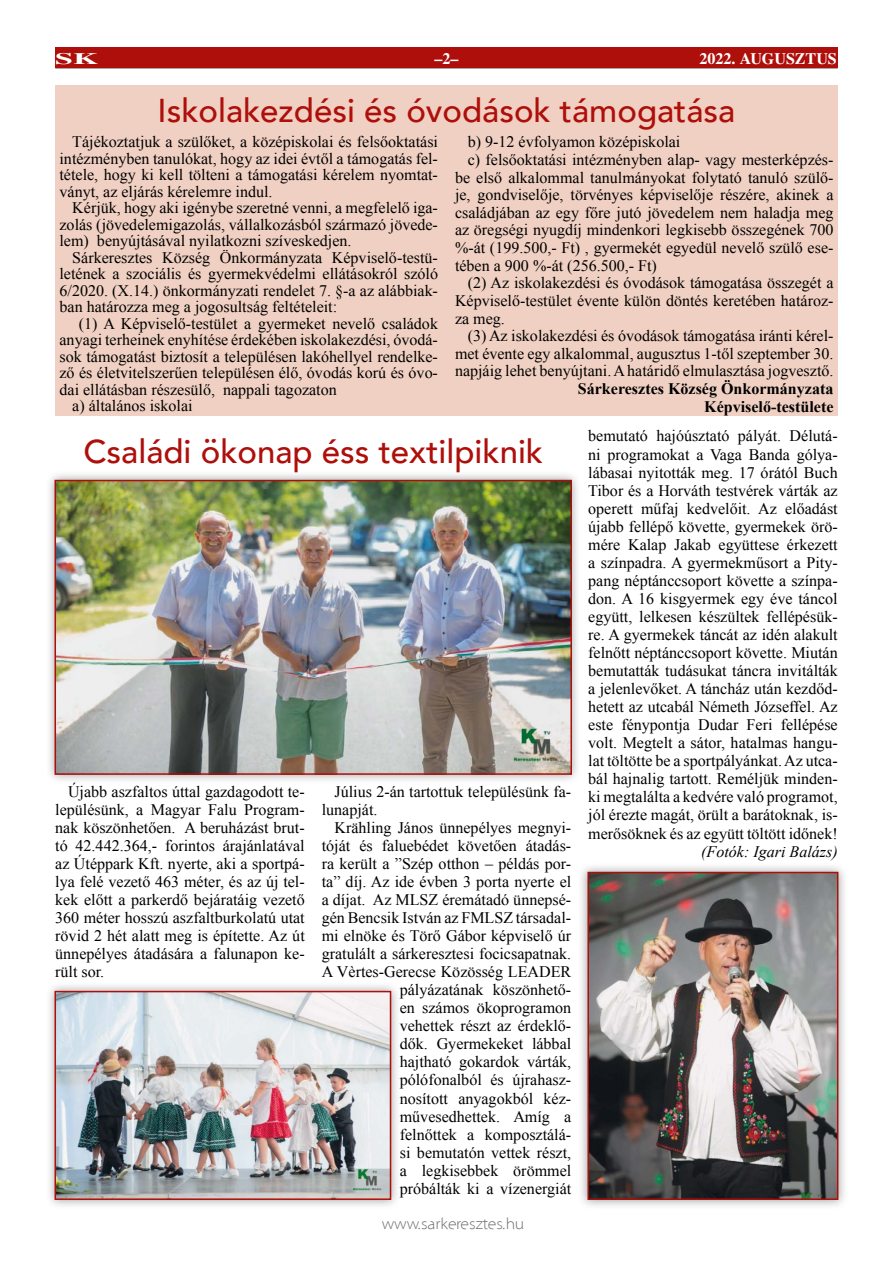
<style>
.page{position:relative;width:893px;height:1263px;background:#fff}
.page>*{position:absolute;margin:0;border:0;box-sizing:border-box;transform-origin:0 0}
.CÍM20{font:500 33px "Avenir";color:#ae0f0a}
.FO_TXT{font:16.05px/18px "Times New Roman";color:#000;text-align:justify}
.FO_TXT-2{font:700 16.05px/17.5px "Times New Roman";color:#000;text-align:right}
.t1{font:300 16.05px "Santana";color:#706f6f}
.FO_TXT-3{font:italic 16.05px "Times New Roman";color:#000}
.t2{font:700 16.05px "STIX General";color:#fff}
.t3{font:700 16.05px "STIX General";color:#fff;scale:2 1}
</style>
<div class="page">
<hr style="left:55px;top:67px;width:783px;height:2px;background:#706f6f">
<div style="left:55px;top:48px;width:783px;height:20px;background:#ae0f0a"></div>
<div style="left:55px;top:85px;width:783px;height:331px;background:#f0d0c2"></div>
<div style="left:45px;top:470px;width:536px;height:314px;background:#706f6f;opacity:.66"></div>
<img style="left:58px;top:483px;width:511px;height:289px">
<div style="left:55px;top:480px;width:517px;height:295px;border:2px solid #ae0f0a"></div>
<div style="left:578px;top:862px;width:270px;height:347px;background:#706f6f;opacity:.66"></div>
<img style="left:590px;top:875px;width:245px;height:322px">
<div style="left:587px;top:872px;width:251px;height:328px;border:2px solid #ae0f0a"></div>
<div style="left:45px;top:981px;width:356px;height:228px;background:#706f6f;opacity:.66"></div>
<img style="left:58px;top:994px;width:330px;height:203px">
<div style="left:55px;top:991px;width:336px;height:209px;border:2px solid #ae0f0a"></div>
<p class="t3" style="left:55px;top:47px;width:23px">SK</p>
<p class="t2" style="left:434px;top:47px;width:26px">–2–</p>
<p class="t2" style="left:699px;top:47px;width:139px">2022. AUGUSZTUS</p>
<p class="CÍM20" style="left:158px;top:82px;width:579px">Iskolakezdési és óvodások támogatása</p>
<p class="FO_TXT" style="left:60px;top:133px;width:380px;line-height:16.5px;text-indent:13px">Tájékoztatjuk a szülőket, a középiskolai és felsőoktatási intézményben tanulókat, hogy az idei évtől a támogatás fel&shy;tétele, hogy ki kell tölteni a támogatási kérelem nyomtat&shy;ványt, az eljárás kérelemre indul.</p>
<p class="FO_TXT" style="left:60px;top:199px;width:380px;line-height:16.5px;text-indent:13px">Kérjük, hogy aki igénybe szeretné venni, a megfelelő iga&shy;zolás (jövedelemigazolás, vállalkozásból származó jövede&shy;lem) benyújtásával nyilatkozni szíveskedjen.</p>
<p class="FO_TXT" style="left:60px;top:249px;width:380px;line-height:16.5px;text-indent:13px">Sárkeresztes Község Önkormányzata Képviselő-testü&shy;letének a szociális és gyermekvédelmi ellátásokról szóló 6/2020. (X.14.) önkormányzati rendelet 7. §-a az alábbiak&shy;ban határozza meg a jogosultság feltételeit:</p>
<p class="FO_TXT" style="left:60px;top:315px;width:380px;line-height:16.5px;text-indent:19px">(1) A Képviselő-testület a gyermeket nevelő családok anyagi terheinek enyhítése érdekében iskolakezdési, óvodá&shy;sok támogatást biztosít a településen lakóhellyel rendelke&shy;ző és életvitelszerűen településen élő, óvodás korú és óvo&shy;dai ellátásban részesülő, nappali tagozaton</p>
<p class="FO_TXT" style="left:72px;top:397px;width:122px">a) általános iskolai</p>
<p class="FO_TXT" style="left:468px;top:133px;width:214px">b) 9-12 évfolyamon középiskolai</p>
<p class="FO_TXT" style="left:455px;top:151px;width:380px;line-height:17.5px;text-indent:13px">c) felsőoktatási intézményben alap- vagy mesterképzés&shy;be első alkalommal tanulmányokat folytató tanuló szülő&shy;je, gondviselője, törvényes képviselője részére, akinek a családjában az egy főre jutó jövedelem nem haladja meg az öregségi nyugdíj mindenkori legkisebb összegének 700 %-át (199.500,- Ft) , gyermekét egyedül nevelő szülő ese&shy;tében a 900 %-át (256.500,- Ft)</p>
<p class="FO_TXT" style="left:455px;top:274px;width:380px;line-height:17.5px;text-indent:13px">(2) Az iskolakezdési és óvodások támogatása összegét a Képviselő-testület évente külön döntés keretében határoz&shy;za meg.</p>
<p class="FO_TXT" style="left:455px;top:327px;width:380px;line-height:17.5px;text-indent:13px">(3) Az iskolakezdési és óvodások támogatása iránti kérel&shy;met évente egy alkalommal, augusztus 1-től szeptember 30. napjáig lehet benyújtani. A határidő elmulasztása jogvesztő.</p>
<p class="FO_TXT-2" style="left:578px;top:379px;width:257px">Sárkeresztes Község Önkormányzata<br>Képviselő-testülete</p>
<p class="CÍM20" style="left:83px;top:423px;width:461px">Családi ökonap éss textilpiknik</p>
<p class="FO_TXT" style="left:588px;top:427px;width:251px">bemutató hajóúsztató pályát. Délutá&shy;ni programokat a Vaga Banda gólya&shy;lábasai nyitották meg. 17 órától Buch Tibor és a Horváth testvérek várták az operett műfaj kedvelőit. Az előadást újabb fellépő követte, gyermekek örö&shy;mére Kalap Jakab együttese érkezett a színpadra. A gyermekműsort a Pity&shy;pang néptánccsoport követte a színpa&shy;don. A 16 kisgyermek egy éve táncol együtt, lelkesen készültek fellépésük&shy;re. A gyermekek táncát az idén alakult felnőtt néptánccsoport követte. Miután bemutatták tudásukat táncra invitálták a jelenlevőket. A táncház után kezdőd&shy;hetett az utcabál Németh Józseffel. Az este fénypontja Dudar Feri fellépése volt. Megtelt a sátor, hatalmas hangu&shy;lat töltötte be a sportpályánkat. Az utca&shy;bál hajnalig tartott. Reméljük minden&shy;ki megtalálta a kedvére való programot, jól érezte magát, örült a barátoknak, is&shy;merősöknek és az együtt töltött időnek!</p>
<p class="FO_TXT-3" style="left:701px;top:840px;width:138px">(Fotók: Igari Balázs)</p>
<p class="FO_TXT" style="left:55px;top:782px;width:251px;text-indent:13px">Újabb aszfaltos úttal gazdagodott te&shy;lepülésünk, a Magyar Falu Program&shy;nak köszönhetően. A beruházást brut&shy;tó 42.442.364,- forintos árajánlatával az Útéppark Kft. nyerte, aki a sportpá&shy;lya felé vezető 463 méter, és az új tel&shy;kek előtt a parkerdő bejáratáig vezető 360 méter hosszú aszfaltburkolatú utat rövid 2 hét alatt meg is építette. Az út ünnepélyes átadására a falunapon ke&shy;rült sor.</p>
<p class="FO_TXT" style="left:322px;top:782px;width:251px;text-indent:13px">Július 2-án tartottuk településünk fa&shy;lunapját.</p>
<p class="FO_TXT" style="left:322px;top:818px;width:251px;text-align:right">Krähling János ünnepélyes megnyi&shy;tóját és faluebédet követően átadás&shy;ra került a ”Szép otthon – példás por&shy;ta” díj. Az ide évben 3 porta nyerte el a díjat. Az MLSZ éremátadó ünnepsé&shy;gén Bencsik István az FMLSZ társadal&shy;mi elnöke és Törő Gábor képviselő úr gratulált a sárkeresztesi focicsapatnak.<br>A Vèrtes-Gerecse Közösség LEADER pályázatának köszönhető-<br>en számos ökoprogramon<br>vehettek részt az érdeklő-<br>dők. Gyermekeket lábbal<br>hajtható gokardok várták, pólófonalból és újrahasz-<br>nosított anyagokból kéz&shy;művesedhettek. Amíg a<br>felnőttek a komposztálá-<br>si bemutatón vettek részt,<br>a legkisebbek örömmel<br>próbálták ki a vízenergiát</p>
<p class="t1" style="left:382px;top:1215px;width:144px">www.sarkeresztes.hu</p>
</div>
